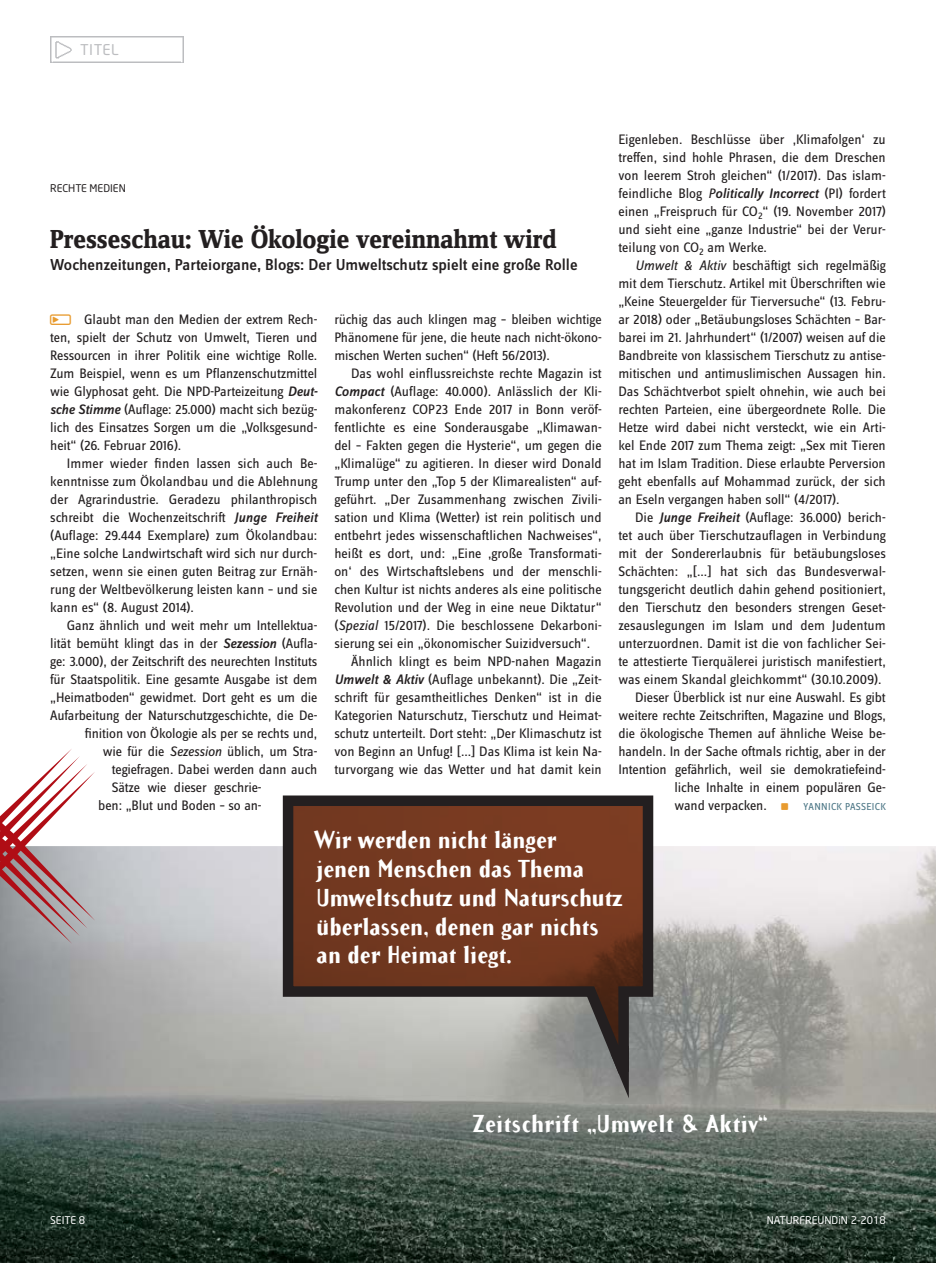
<style>
.page{position:relative;width:936px;height:1263px;background:#fff}
.page>*{position:absolute;margin:0;border:0;box-sizing:border-box;transform-origin:0 0}
.t1{font:27px "Zine Serif Dis OT Bld";letter-spacing:-.01em;color:#231f20}
.t2{font:700 24px/28.8px "Arbitrary";color:#fff}
.t3{font:700 24px "Arbitrary";letter-spacing:.02em;color:#fff}
.t4{font:500 16.5px "Zine Sans Dis OT";color:#231f20}
.t5{font:14.7px "Neo Sans";letter-spacing:.04em;color:#bcbdc0}
.t6{font:14.25px/18px "Zine Sans Dis OT";color:#231f20;text-align:justify}
.t7{font:10.5px "Zine Sans Dis OT";letter-spacing:.035em;color:#4e7887}
.t8{font:10.5px "Neo Sans";color:#fff}
.t9{font:10.5px "Neo Sans";color:#231f20}
.s1{font-family:"NF Dfont Logo Und Specials";font-size:16.5px;color:#e89b2f}
.s2{font-weight:500;font-style:italic}
.s3{font-style:italic}
.s4{font-size:14.25px;color:#231f20}
.s5{font-family:"NF Dfont Logo Und Specials";font-size:14.25px;color:#e89b2f}
</style>
<div class="page">
<img style="left:0;top:846px;width:935px;height:417px">
<svg style="left:277px;top:795px;width:381px;height:330px;background:#7f6153"></svg>
<svg style="left:610px;top:1046px;width:18px;height:52px"></svg>
<svg style="left:0;top:749px;width:95px;height:195px"></svg>
<img style="left:50px;top:36px;width:134px;height:27px">
<p class="t5" style="left:80px;top:41px;width:40px">TITEL</p>
<p class="t9" style="left:50px;top:181px;width:77px">RECHTE MEDIEN</p>
<h1 class="t1" style="left:50px;top:225px;width:508px">Presseschau: Wie Ökologie vereinnahmt wird</h1>
<p class="t4" style="left:50px;top:256px;width:529px">Wochenzeitungen, Parteiorgane, Blogs: Der Umweltschutz spielt eine große Rolle</p>
<p class="t6" style="left:50px;top:311px;width:269px"><span class="s1">b</span>Glaubt man den Medien der extrem Rech&shy;ten, spielt der Schutz von Umwelt, Tieren und Ressourcen in ihrer Politik eine wichtige Rolle.<br>Zum Beispiel, wenn es um Pflanzenschutzmittel wie Glyphosat geht. Die NPD-Parteizeitung <span class="s2">Deut&shy;sche Stimme</span> (Auflage: 25.000) macht sich bezüg&shy;lich des Einsatzes Sorgen um die „Volksgesund&shy;heit“ (26. Februar 2016).</p>
<p class="t6" style="left:50px;top:455px;width:269px;text-indent:17px">Immer wieder finden lassen sich auch Be&shy;kenntnisse zum Ökolandbau und die Ablehnung der Agrarindustrie. Geradezu philanthropisch schreibt die Wochenzeitschrift <span class="s2">Junge Freiheit </span>(Auflage: 29.444 Exemplare) zum Ökolandbau: „Eine solche Landwirtschaft wird sich nur durch&shy;setzen, wenn sie einen guten Beitrag zur Ernäh&shy;rung der Weltbevölkerung leisten kann – und sie kann es“ (8. August 2014).</p>
<p class="t6" style="left:67px;top:617px;width:252px">Ganz ähnlich und weit mehr um Intellektua-</p>
<p class="t6" style="left:50px;top:635px;width:269px">lität bemüht klingt das in der <span class="s2">Sezession</span> (Aufla-</p>
<p class="t6" style="left:50px;top:653px;width:268px">ge: 3.000), der Zeitschrift des neurechten Instituts</p>
<p class="t6" style="left:50px;top:671px;width:268px">für Staatspolitik. Eine gesamte Ausgabe ist dem</p>
<p class="t6" style="left:50px;top:689px;width:269px">„Heimatboden“ gewidmet. Dort geht es um die</p>
<p class="t6" style="left:50px;top:707px;width:268px">Aufarbeitung der Naturschutzgeschichte, die De-</p>
<p class="t6" style="left:85px;top:725px;width:234px">finition von Ökologie als per se rechts und,</p>
<p class="t6" style="left:103px;top:743px;width:216px">wie für die <span class="s3">Sezession</span> üblich, um Stra-</p>
<p class="t6" style="left:112px;top:761px;width:207px">tegiefragen. Dabei werden dann auch</p>
<p class="t6" style="left:112px;top:779px;width:151px">Sätze wie dieser geschrie-</p>
<p class="t6" style="left:98px;top:797px;width:165px">ben: „Blut und Boden – so an-</p>
<p class="t6" style="left:334px;top:311px;width:269px">rüchig das auch klingen mag – bleiben wichtige Phänomene für jene, die heute nach nicht-ökono&shy;mischen Werten suchen“ (Heft 56/2013).</p>
<p class="t6" style="left:351px;top:365px;width:252px">Das wohl einflussreichste rechte Magazin ist</p>
<p class="t6" style="left:334px;top:383px;width:269px"><span class="s2">Compact</span> (Auflage: 40.000). Anlässlich der Kli-</p>
<p class="t6" style="left:334px;top:401px;width:269px">makonferenz COP23 Ende 2017 in Bonn veröf-</p>
<p class="t6" style="left:334px;top:419px;width:269px">fentlichte es eine Sonderausgabe „Klimawan-</p>
<p class="t6" style="left:334px;top:437px;width:269px">del – Fakten gegen die Hysterie“, um gegen die</p>
<p class="t6" style="left:334px;top:455px;width:269px">„Klimalüge“ zu agitieren. In dieser wird Donald</p>
<p class="t6" style="left:334px;top:473px;width:269px">Trump unter den „Top 5 der Klimarealisten“ auf-</p>
<p class="t6" style="left:334px;top:491px;width:269px">geführt. „Der Zusammenhang zwischen Zivili-</p>
<p class="t6" style="left:334px;top:509px;width:269px">sation und Klima (Wetter) ist rein politisch und</p>
<p class="t6" style="left:334px;top:527px;width:269px">entbehrt jedes wissenschaftlichen Nachweises“,</p>
<p class="t6" style="left:334px;top:545px;width:269px">heißt es dort, und: „Eine ‚große Transformati-</p>
<p class="t6" style="left:334px;top:563px;width:269px">on‘ des Wirtschaftslebens und der menschli-</p>
<p class="t6" style="left:334px;top:581px;width:269px">chen Kultur ist nichts anderes als eine politische</p>
<p class="t6" style="left:334px;top:599px;width:269px">Revolution und der Weg in eine neue Diktatur“</p>
<p class="t6" style="left:334px;top:617px;width:269px">(<span class="s3">Spezial</span> 15/2017). Die beschlossene Dekarboni-</p>
<p class="t6" style="left:334px;top:635px;width:257px">sierung sei ein „ökonomischer Suizidversuch“.</p>
<p class="t6" style="left:351px;top:653px;width:252px">Ähnlich klingt es beim NPD-nahen Magazin</p>
<p class="t6" style="left:334px;top:671px;width:269px"><span class="s2">Umwelt &amp; Aktiv</span> (Auflage unbekannt). Die „Zeit-</p>
<p class="t6" style="left:334px;top:689px;width:269px">schrift für gesamtheitliches Denken“ ist in die</p>
<p class="t6" style="left:334px;top:707px;width:269px">Kategorien Naturschutz, Tierschutz und Heimat-</p>
<p class="t6" style="left:334px;top:725px;width:269px">schutz unterteilt. Dort steht: „Der Klimaschutz ist</p>
<p class="t6" style="left:334px;top:743px;width:269px">von Beginn an Unfug! [...] Das Klima ist kein Na-</p>
<p class="t6" style="left:334px;top:761px;width:269px">turvorgang wie das Wetter und hat damit kein</p>
<p class="t6" style="left:618px;top:131px;width:269px">Eigenleben. Beschlüsse über ‚Klimafolgen‘ zu treffen, sind hohle Phrasen, die dem Dreschen von leerem Stroh gleichen“ (1/2017). Das islam&shy;feindliche Blog <span class="s3">P</span><span class="s2">olitically Incorrect</span> (PI) fordert einen „Freispruch für CO<sub>2</sub>“ (19. November 2017) und sieht eine „ganze Industrie“ bei der Verur&shy;teilung von CO<sub>2</sub> am Werke.</p>
<p class="t6" style="left:618px;top:257px;width:269px;text-indent:17px"><span class="s3">Umwelt &amp; Aktiv</span> beschäftigt sich regelmäßig mit dem Tierschutz. Artikel mit Überschriften wie „Keine Steuergelder für Tierversuche“ (13. Febru&shy;ar 2018) oder „Betäubungsloses Schächten – Bar&shy;barei im 21. Jahrhundert“ (1/2007) weisen auf die Bandbreite von klassischem Tierschutz zu antise&shy;mitischen und antimuslimischen Aussagen hin.<br>Das Schächtverbot spielt ohnehin, wie auch bei rechten Parteien, eine übergeordnete Rolle. Die Hetze wird dabei nicht versteckt, wie ein Arti&shy;kel Ende 2017 zum Thema zeigt: „Sex mit Tieren hat im Islam Tradition. Diese erlaubte Perversion geht ebenfalls auf Mohammad zurück, der sich an Eseln vergangen haben soll“ (4/2017).</p>
<p class="t6" style="left:618px;top:509px;width:269px;text-align:right">Die <span class="s2">Junge Freiheit</span> (Auflage: 36.000) berich&shy;tet auch über Tierschutzauflagen in Verbindung mit der Sondererlaubnis für betäubungsloses Schächten: „[...] hat sich das Bundesverwal&shy;tungsgericht deutlich dahin gehend positioniert, den Tierschutz den besonders strengen Geset&shy;zesauslegungen im Islam und dem Judentum unterzuordnen. Damit ist die von fachlicher Sei&shy;te attestierte Tierquälerei juristisch manifestiert, was einem Skandal gleichkommt“ (30.10.2009).<br>Dieser Überblick ist nur eine Auswahl. Es gibt weitere rechte Zeitschriften, Magazine und Blogs, die ökologische Themen auf ähnliche Weise be&shy;handeln. In der Sache oftmals richtig, aber in der Intention gefährlich, weil sie demokratiefeind&shy;liche Inhalte in einem populären Ge-</p>
<p class="t7" style="left:674px;top:802px;width:213px"><span class="s4">wand verpacken.</span><span class="s5">c</span> YANNICK PASSEICK</p>
<h2 class="t2" style="left:314px;top:824px;width:309px">Wir werden nicht länger<br>jenen Menschen das Thema<br>Umweltschutz und Naturschutz überlassen, denen gar nichts an der Heimat liegt.</h2>
<h2 class="t3" style="left:473px;top:1108px;width:296px">Zeitschrift „Umwelt &amp; Aktiv“</h2>
<p class="t8" style="left:50px;top:1214px;width:37px">SEITE 8</p>
<p class="t8" style="left:766px;top:1214px;width:121px">NATURFREUNDiN 2-2018</p>
</div>
